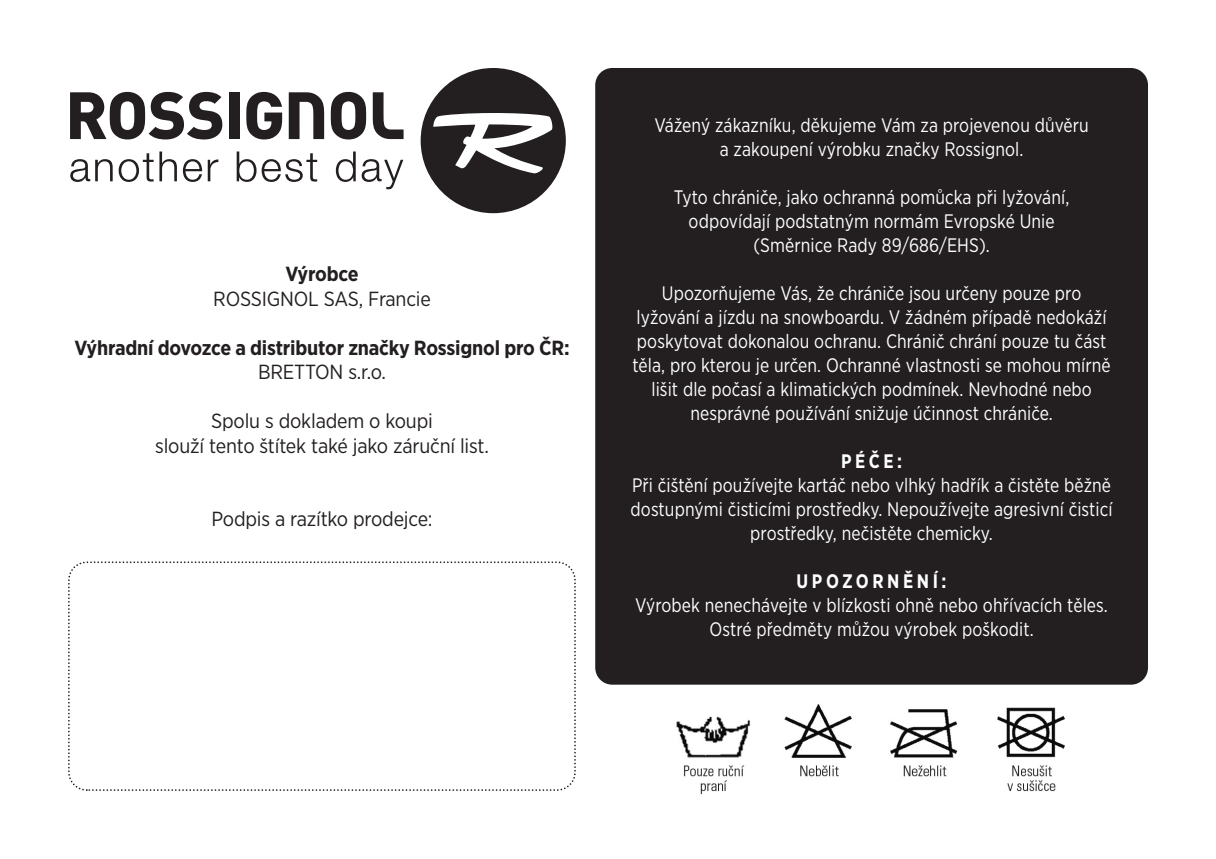
<style>
.page{position:relative;width:1216px;height:859px;background:#fff}
.page>*{position:absolute;margin:0;border:0;box-sizing:border-box;transform-origin:0 0}
.t1{font:20.4px/24.6px "Gotham Narrow";letter-spacing:-.01em;color:#231f20;text-align:center}
.t2{font:700 20.4px "Gotham Narrow";letter-spacing:-.01em;color:#231f20}
.t3{font:19.5px/24px "Gotham Narrow";letter-spacing:.005em;color:#fff;text-align:center;scale:.92 1}
.t4{font:700 19.5px "Gotham Narrow";letter-spacing:.2em;color:#fff;scale:.92 1}
</style>
<div class="page">
<div style="left:595px;top:68px;width:553px;height:617px;background:#231f20;border-radius:17px"></div>
<svg style="left:68px;top:561px;width:508px;height:230px"></svg>
<svg style="left:421px;top:68px;width:145px;height:145px"></svg>
<div style="left:229px;top:92px;width:11px;height:47px;background:#231f20"></div>
<svg style="left:246px;top:92px;width:36px;height:47px"></svg>
<svg style="left:331px;top:92px;width:35px;height:47px"></svg>
<svg style="left:373px;top:92px;width:31px;height:47px"></svg>
<svg style="left:70px;top:92px;width:152px;height:47px"></svg>
<svg style="left:289px;top:92px;width:35px;height:47px"></svg>
<svg style="left:70px;top:159px;width:43px;height:23px"></svg>
<svg style="left:119px;top:151px;width:58px;height:31px"></svg>
<svg style="left:183px;top:159px;width:19px;height:23px"></svg>
<svg style="left:208px;top:159px;width:10px;height:22px"></svg>
<svg style="left:237px;top:151px;width:80px;height:31px"></svg>
<svg style="left:336px;top:151px;width:20px;height:31px"></svg>
<svg style="left:362px;top:159px;width:41px;height:30px"></svg>
<img style="left:676px;top:704px;width:389px;height:91px">
<p class="t2" style="left:285px;top:267px;width:75px">Výrobce</p>
<p class="t1" style="left:213px;top:288px;width:219px">ROSSIGNOL SAS, Francie</p>
<p class="t2" style="left:74px;top:340px;width:497px">Výhradní dovozce a distributor značky Rossignol pro ČR:</p>
<p class="t1" style="left:258px;top:361px;width:130px">BRETTON s.r.o.</p>
<p class="t1" style="left:155px;top:410px;width:335px">Spolu s dokladem o koupi<br>slouží tento štítek také jako záruční list.</p>
<p class="t1" style="left:211px;top:508px;width:223px">Podpis a razítko prodejce:</p>
<p class="t3" style="left:654px;top:115px;width:474px">Vážený zákazníku, děkujeme Vám za projevenou důvěru a zakoupení výrobku značky Rossignol.</p>
<p class="t3" style="left:674px;top:187px;width:431px">Tyto chrániče, jako ochranná pomůcka při lyžování, odpovídají podstatným normám Evropské Unie (Směrnice Rady 89/686/EHS).</p>
<p class="t3" style="left:632px;top:283px;width:521px">Upozorňujeme Vás, že chrániče jsou určeny pouze pro lyžování a jízdu na snowboardu. V žádném případě nedokáží poskytovat dokonalou ochranu. Chránič chrání pouze tu část těla, pro kterou je určen. Ochranné vlastnosti se mohou mírně lišit dle počasí a klimatických podmínek. Nevhodné nebo nesprávné používání snižuje účinnost chrániče.</p>
<p class="t4" style="left:841px;top:454px;width:68px">PÉČE:</p>
<p class="t3" style="left:631px;top:475px;width:525px">Při čištění používejte kartáč nebo vlhký hadřík a čistěte běžně dostupnými čisticími prostředky. Nepoužívejte agresivní čisticí prostředky, nečistěte chemicky.</p>
<p class="t4" style="left:797px;top:574px;width:165px">UPOZORNĚNÍ:</p>
<p class="t3" style="left:635px;top:595px;width:515px">Výrobek nenechávejte v blízkosti ohně nebo ohřívacích těles.<br>Ostré předměty můžou výrobek poškodit.</p>
</div>
